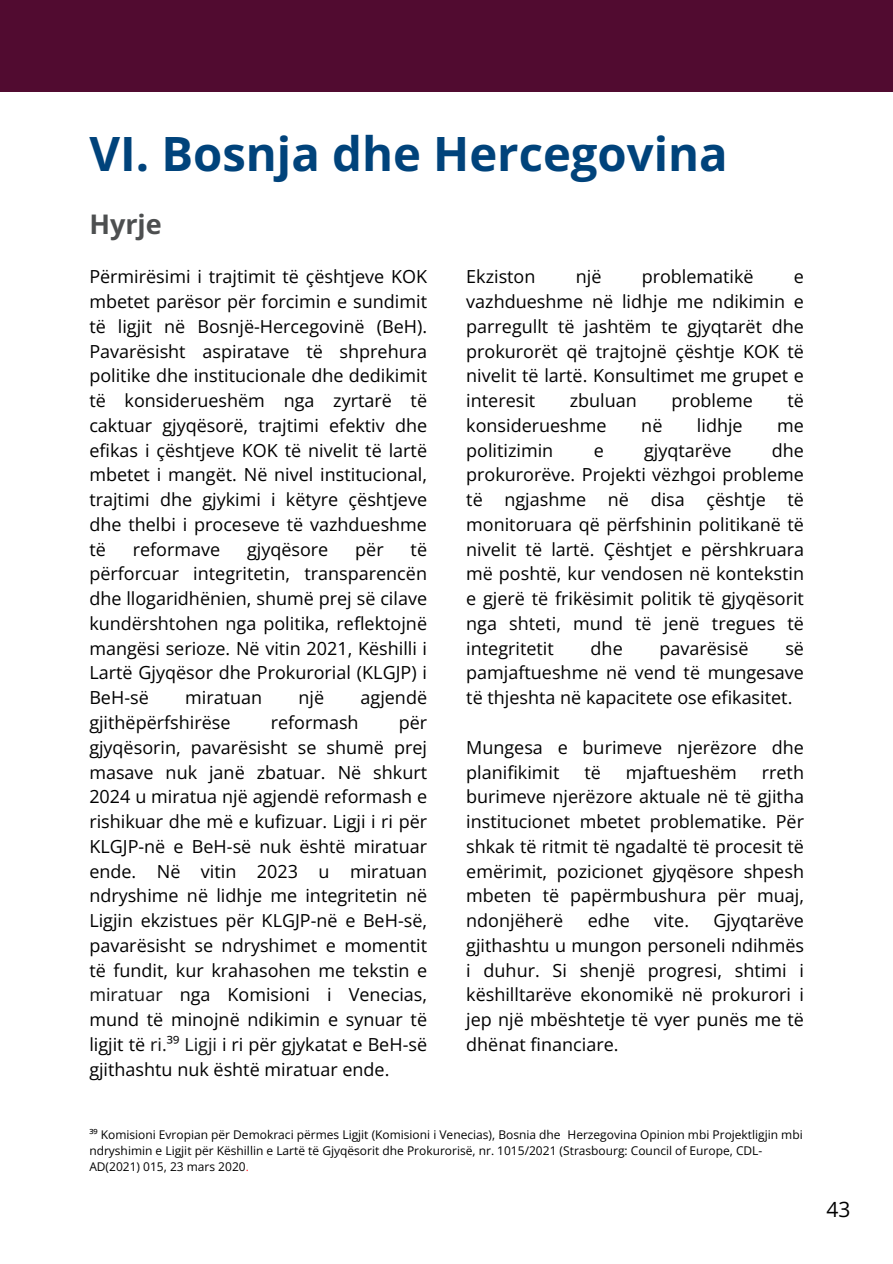
<style>
.page{position:relative;width:893px;height:1264px;background:#fff}
.page>*{position:absolute;margin:0;border:0;box-sizing:border-box;transform-origin:0 0}
.t1{font:700 47.25px "Open Sans";color:#00437b}
.t2{font:700 27px "Open Sans";color:#4d4f50}
.t3{font:21px "Open Sans";color:#000}
.t4{font:18px/24.8px "Open Sans";color:#000;text-align:justify}
.t5{font:12px/16px "Open Sans";color:#000}
.s1{color:#141515}
.s2{color:#ff3131}
</style>
<div class="page">
<div style="left:0;top:0;width:892px;height:91px;background:#510b30"></div>
<h3 class="t1" style="left:89px;top:121px;width:640px">VI. Bosnja dhe Hercegovina</h3>
<h3 class="t2" style="left:89px;top:205px;width:74px">Hyrje</h3>
<h1 class="t4" style="left:89px;top:264px;width:339px">Përmirësimi i trajtimit të çështjeve KOK mbetet parësor për forcimin e sundimit të ligjit në Bosnjë-Hercegovinë (BeH).<br>Pavarësisht aspiratave të shprehura politike dhe institucionale dhe dedikimit të konsiderueshëm nga zyrtarë të caktuar gjyqësorë, trajtimi efektiv dhe efikas i çështjeve KOK të nivelit të lartë mbetet i mangët. Në nivel institucional, trajtimi dhe gjykimi i këtyre çështjeve dhe thelbi i proceseve të vazhdueshme të</h1>
<h1 class="t4" style="left:133px;top:536px;width:89px">reformave</h1>
<h1 class="t4" style="left:247px;top:536px;width:83px">gjyqësore</h1>
<h1 class="t4" style="left:355px;top:536px;width:30px">për</h1>
<h1 class="t4" style="left:89px;top:536px;width:339px;text-indent:321px">të përforcuar integritetin, transparencën dhe llogaridhënien, shumë prej së cilave kundërshtohen nga politika, reflektojnë mangësi serioze. Në vitin 2021, Këshilli i Lartë Gjyqësor dhe Prokurorial (KLGJP) i BeH-së</h1>
<h1 class="t4" style="left:185px;top:685px;width:79px">miratuan</h1>
<h1 class="t4" style="left:298px;top:685px;width:27px">një</h1>
<h1 class="t4" style="left:360px;top:685px;width:68px">agjendë</h1>
<h1 class="t4" style="left:89px;top:709px;width:143px">gjithëpërfshirëse</h1>
<h1 class="t4" style="left:271px;top:709px;width:89px">reformash</h1>
<h1 class="t4" style="left:89px;top:709px;width:339px;text-indent:309px">për gjyqësorin, pavarësisht se shumë prej masave nuk janë zbatuar. Në shkurt 2024 u miratua një agjendë reformash e rishikuar dhe më e kufizuar. Ligji i ri për KLGJP-në e BeH-së nuk është miratuar ende. Në vitin 2023 u miratuan ndryshime në lidhje me integritetin në Ligjin ekzistues për KLGJP-në e BeH-së, pavarësisht se ndryshimet e momentit të fundit, kur krahasohen me tekstin e <span class="s1">miratuar</span> nga Komisioni i Venecias, mund të minojnë ndikimin e synuar të ligjit të <span class="s1">ri.³⁹ Ligji</span> i ri për gjykatat e BeH-së gjithashtu nuk është miratuar ende.</h1>
<h2 class="t4" style="left:466px;top:264px;width:71px">Ekziston</h2>
<h2 class="t4" style="left:575px;top:264px;width:27px">një</h2>
<h2 class="t4" style="left:641px;top:264px;width:113px">problematikë</h2>
<h2 class="t4" style="left:466px;top:264px;width:339px;text-indent:328px">e vazhdueshme në lidhje me ndikimin e parregullt të jashtëm te gjyqtarët dhe prokurorët që trajtojnë çështje KOK të nivelit të lartë. Konsultimet me grupet e interesit</h2>
<h2 class="t4" style="left:569px;top:388px;width:69px">zbuluan</h2>
<h2 class="t4" style="left:671px;top:388px;width:83px">probleme</h2>
<h2 class="t4" style="left:787px;top:388px;width:18px">të</h2>
<h2 class="t4" style="left:466px;top:412px;width:142px">konsiderueshme</h2>
<h2 class="t4" style="left:641px;top:412px;width:23px">në</h2>
<h2 class="t4" style="left:697px;top:412px;width:47px">lidhje</h2>
<h2 class="t4" style="left:777px;top:412px;width:28px">me</h2>
<h2 class="t4" style="left:466px;top:437px;width:89px">politizimin</h2>
<h2 class="t4" style="left:593px;top:437px;width:12px">e</h2>
<h2 class="t4" style="left:644px;top:437px;width:89px">gjyqtarëve</h2>
<h2 class="t4" style="left:466px;top:437px;width:339px;text-indent:305px">dhe prokurorëve. Projekti vëzhgoi probleme të ngjashme në disa çështje të monitoruara që përfshinin politikanë të nivelit të lartë. Çështjet e përshkruara më poshtë, kur vendosen në kontekstin e gjerë të frikësimit politik të gjyqësorit nga shteti, mund të jenë tregues të integritetit</h2>
<h2 class="t4" style="left:590px;top:635px;width:34px">dhe</h2>
<h2 class="t4" style="left:659px;top:635px;width:91px">pavarësisë</h2>
<h2 class="t4" style="left:466px;top:635px;width:339px;text-indent:319px">së pamjaftueshme në vend të mungesave të thjeshta në kapacitete ose efikasitet.</h2>
<h3 class="t4" style="left:466px;top:734px;width:339px">Mungesa e burimeve njerëzore dhe planifikimit</h3>
<h3 class="t4" style="left:584px;top:759px;width:18px">të</h3>
<h3 class="t4" style="left:625px;top:759px;width:113px">mjaftueshëm</h3>
<h3 class="t4" style="left:466px;top:759px;width:339px;text-indent:295px">rreth burimeve njerëzore aktuale në të gjitha institucionet mbetet problematike. Për shkak të ritmit të ngadaltë të procesit të emërimit, pozicionet gjyqësore shpesh mbeten të papërmbushura për muaj, ndonjëherë</h3>
<h3 class="t4" style="left:587px;top:907px;width:44px">edhe</h3>
<h3 class="t4" style="left:654px;top:907px;width:36px">vite.</h3>
<h3 class="t4" style="left:466px;top:907px;width:339px;text-indent:247px">Gjyqtarëve gjithashtu u mungon personeli ndihmës i duhur. Si shenjë progresi, shtimi i këshilltarëve ekonomikë në prokurori i jep një mbështetje të vyer punës me të dhënat financiare.</h3>
<p class="t5" style="left:89px;top:1126px;width:714px">³⁹ Komisioni Evropian për Demokraci përmes Ligjit (Komisioni i Venecias), Bosnia dhe Herzegovina Opinion mbi Projektligjin mbi ndryshimin e Ligjit për Këshillin e Lartë të Gjyqësorit dhe Prokurorisë, nr. 1015/2021 (Strasbourg: Council of Europe, CDL-<br>AD(2021) 015, 23 mars 2020<span class="s2">.</span></p>
<p class="t3" style="left:826px;top:1194px;width:25px">43</p>
</div>
